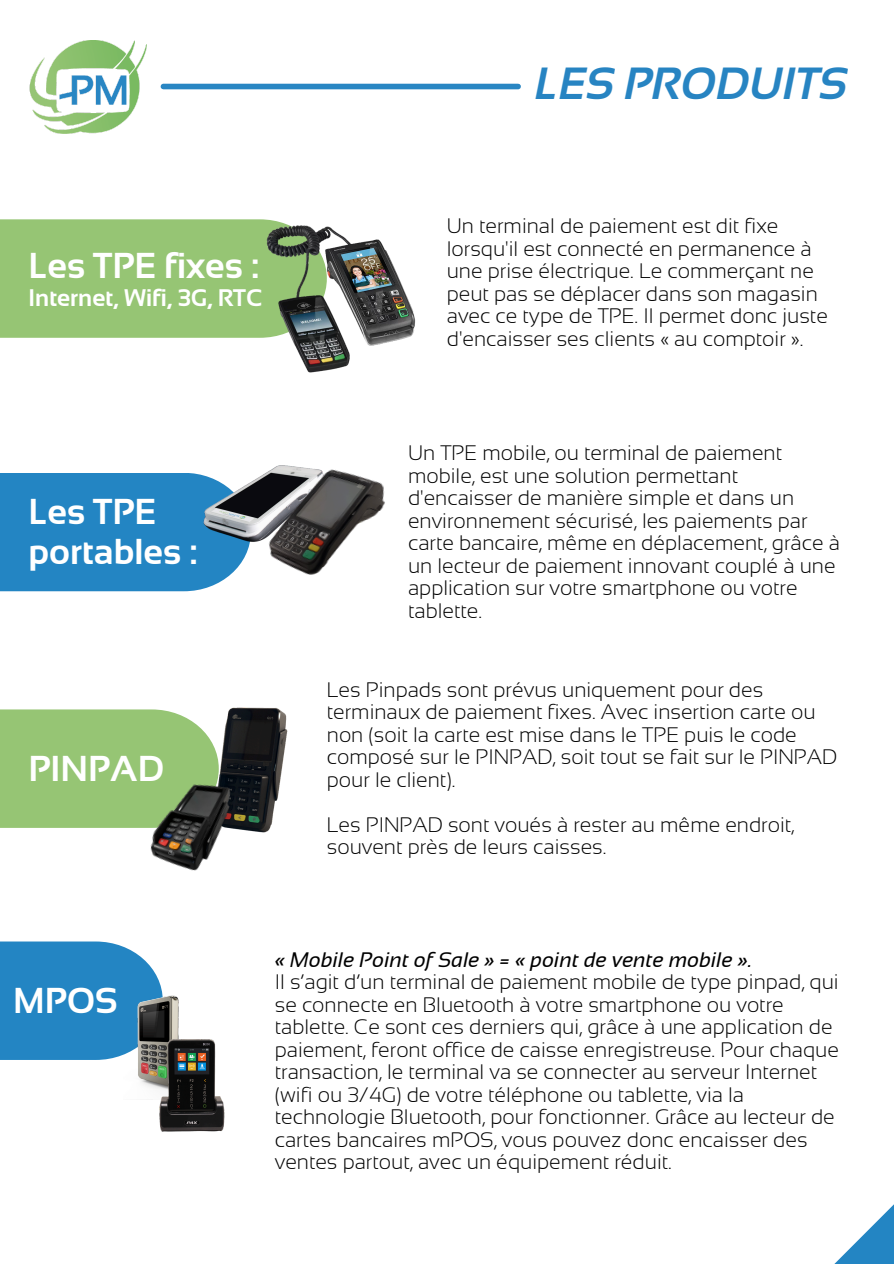
<style>
.page{position:relative;width:894px;height:1264px;background:#fff}
.page>*{position:absolute;margin:0;border:0;box-sizing:border-box;transform-origin:0 0}
.t1{font:italic 700 45px "Sansation";color:#2784c2}
.t2{font:700 36px/39.3px "Sansation";color:#fff}
.t3{font:700 24px "Sansation";color:#fff}
.t4{font:300 21px/22.5px "Sansation";color:#000}
.t5{font:italic 21px "Sansation";color:#000}
</style>
<div class="page">
<img style="left:29px;top:40px;width:132px;height:94px">
<div style="left:163px;top:84px;width:355px;height:5px;background:#2986c3"></div>
<svg style="left:835px;top:1205px;width:58px;height:58px"></svg>
<div style="left:0;top:219px;width:326px;height:119px;background:#96c574"></div>
<div style="left:0;top:473px;width:251px;height:118px;background:#2385c3"></div>
<div style="left:0;top:709px;width:219px;height:118px;background:#96c574"></div>
<div style="left:0;top:941px;width:163px;height:118px;background:#2385c3"></div>
<img style="left:266px;top:226px;width:149px;height:147px">
<img style="left:197px;top:473px;width:51px;height:78px">
<img style="left:210px;top:707px;width:78px;height:126px">
<img style="left:136px;top:768px;width:115px;height:103px">
<img style="left:248px;top:465px;width:137px;height:125px">
<img style="left:123px;top:988px;width:56px;height:95px">
<img style="left:143px;top:1029px;width:82px;height:103px">
<p class="t1" style="left:535px;top:58px;width:314px">LES PRODUITS</p>
<p class="t2" style="left:29px;top:246px;width:232px">Les TPE fixes :</p>
<p class="t3" style="left:29px;top:284px;width:235px">Internet, Wifi, 3G, RTC</p>
<p class="t4" style="left:446px;top:215px;width:382px">Un terminal de paiement est dit fixe lorsqu'il est connecté en permanence à une prise électrique. Le commerçant ne peut pas se déplacer dans son magasin avec ce type de TPE. Il permet donc juste d'encaisser ses clients « au comptoir ».</p>
<p class="t2" style="left:29px;top:492px;width:171px">Les TPE portables :</p>
<p class="t2" style="left:29px;top:748px;width:137px">PINPAD</p>
<p class="t2" style="left:13px;top:980px;width:106px">MPOS</p>
<h2 class="t4" style="left:408px;top:441px;width:433px">Un TPE mobile, ou terminal de paiement mobile, est une solution permettant d'encaisser de manière simple et dans un environnement sécurisé, les paiements par carte bancaire, même en déplacement, grâce à un lecteur de paiement innovant couplé à une application sur votre smartphone ou votre tablette.</h2>
<p class="t4" style="left:327px;top:678px;width:512px">Les Pinpads sont prévus uniquement pour des terminaux de paiement fixes. Avec insertion carte ou non (soit la carte est mise dans le TPE puis le code composé sur le PINPAD, soit tout se fait sur le PINPAD pour le client).</p>
<p class="t4" style="left:327px;top:813px;width:469px">Les PINPAD sont voués à rester au même endroit, souvent près de leurs caisses.</p>
<p class="t5" style="left:275px;top:947px;width:479px">« Mobile Point of Sale » = « point de vente mobile ».</p>
<h2 class="t4" style="left:275px;top:970px;width:565px">Il s’agit d’un terminal de paiement mobile de type pinpad, qui se connecte en Bluetooth à votre smartphone ou votre tablette. Ce sont ces derniers qui, grâce à une application de paiement, feront office de caisse enregistreuse. Pour chaque transaction, le terminal va se connecter au serveur Internet (wifi ou 3/4G) de votre téléphone ou tablette, via la technologie Bluetooth, pour fonctionner. Grâce au lecteur de cartes bancaires mPOS, vous pouvez donc encaisser des ventes partout, avec un équipement réduit.</h2>
</div>
